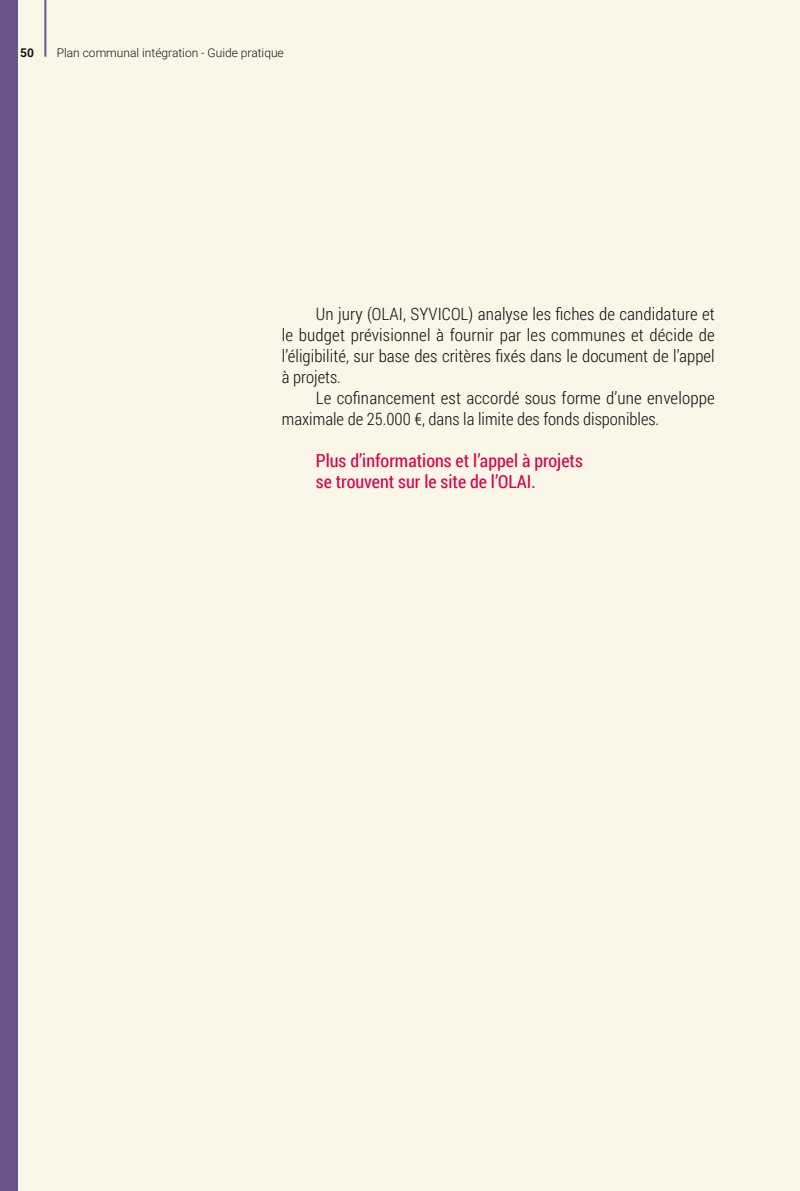
<style>
.page{position:relative;width:800px;height:1191px;background:#fff}
.page>*{position:absolute;margin:0;border:0;box-sizing:border-box;transform-origin:0 0}
.t1{font:18px/21px "Roboto Condensed";color:#dd0047}
.t2{font:300 17px/21px "Roboto Condensed";letter-spacing:.005em;color:#141413;text-align:justify}
.t3{font:300 12px "Roboto";color:#141413}
.t4{font:700 12px "Roboto";color:#141413}
</style>
<div class="page">
<div style="left:0;top:0;width:799px;height:1191px;background:#faf7e9"></div>
<hr style="left:44px;top:0;width:2px;height:57px;background:#6a558b">
<div style="left:0;top:0;width:17px;height:1191px;background:#6a558b"></div>
<p class="t4" style="left:20px;top:44px;width:15px">50</p>
<p class="t3" style="left:57px;top:44px;width:228px">Plan communal intégration - Guide pratique</p>
<p class="t2" style="left:282px;top:303px;width:434px;text-indent:34px">Un jury (OLAI, SYVICOL) analyse les fiches de candidature et le budget prévisionnel à fournir par les communes et décide de l’éligibilité, sur base des critères fixés dans le document de l’appel à projets.</p>
<p class="t2" style="left:282px;top:387px;width:434px;text-indent:34px">Le cofinancement est accordé sous forme d’une enveloppe maximale de 25.000 €, dans la limite des fonds disponibles.</p>
<p class="t1" style="left:316px;top:450px;width:268px">Plus d’informations et l’appel à projets se trouvent sur le site de l’OLAI.</p>
</div>
